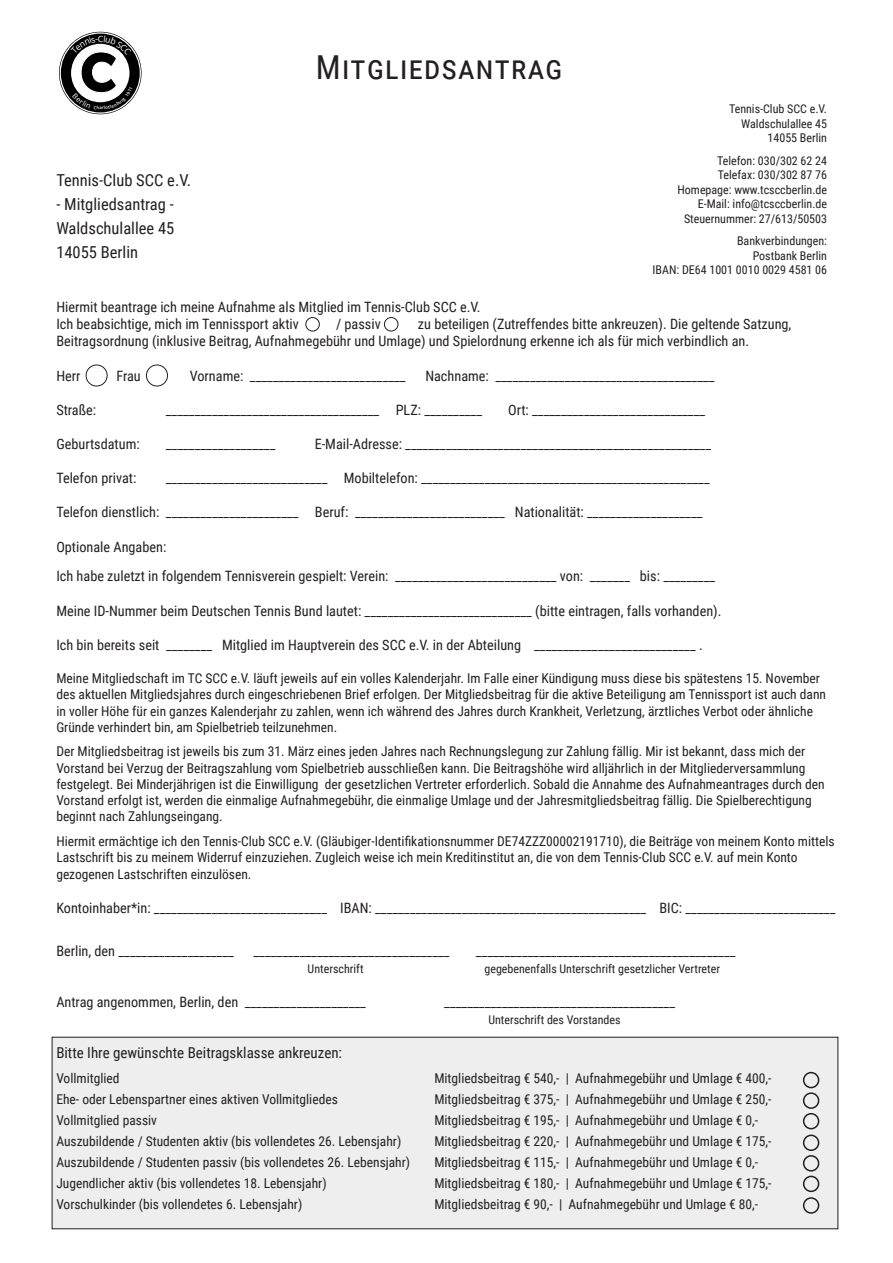
<style>
.page{position:relative;width:893px;height:1263px;background:#fff}
.page>*{position:absolute;margin:0;border:0;box-sizing:border-box;transform-origin:0 0}
.t1{font:33px "Roboto Condensed";letter-spacing:.04em;color:#231f20}
.t2{font:16.5px/24px "Roboto Condensed";color:#231f20;text-align:justify}
.t3{font:15px "Roboto Condensed";color:#231f20}
.t4{font:14.25px/17.1px "Roboto Condensed";color:#231f20}
.t5{font:13.5px/16.2px "Roboto Condensed";color:#231f20}
.t6{font:12px/14.4px "Roboto Condensed";color:#231f20;text-align:right}
.t7{font:8.55px "Open Sans";color:#fff}
.t8{font:600 4.35px "Open Sans";color:#fff}
</style>
<div class="page">
<div style="left:52px;top:1037px;width:786px;height:192px;background:#eeeeef"></div>
<div style="left:52px;top:1037px;width:786px;height:192px;border:1px solid #231f20"></div>
<div style="left:305px;top:317px;width:15px;height:14px;border:1px solid #231f20;border-radius:50%"></div>
<div style="left:384px;top:317px;width:14px;height:14px;border:1px solid #231f20;border-radius:50%"></div>
<div style="left:803px;top:1072px;width:16px;height:16px;border:2px solid #231f20;border-radius:50%"></div>
<div style="left:803px;top:1092px;width:16px;height:17px;border:2px solid #231f20;border-radius:50%"></div>
<div style="left:803px;top:1113px;width:16px;height:16px;border:2px solid #231f20;border-radius:50%"></div>
<div style="left:803px;top:1134px;width:16px;height:17px;border:2px solid #231f20;border-radius:50%"></div>
<div style="left:803px;top:1155px;width:16px;height:16px;border:2px solid #231f20;border-radius:50%"></div>
<div style="left:803px;top:1176px;width:16px;height:16px;border:2px solid #231f20;border-radius:50%"></div>
<div style="left:803px;top:1197px;width:16px;height:17px;border:2px solid #231f20;border-radius:50%"></div>
<div style="left:86px;top:364px;width:22px;height:22px;border:1px solid #231f20;border-radius:50%"></div>
<div style="left:146px;top:364px;width:22px;height:22px;border:1px solid #231f20;border-radius:50%"></div>
<svg style="left:59px;top:32px;width:83px;height:82px"></svg>
<p class="t7" style="left:98px;top:33px;width:7px">C</p>
<p class="t8" style="left:99px;top:105px;width:4px">a</p>
<p class="t2" style="left:56px;top:168px;width:136px">Tennis-Club SCC e.V.</p>
<p class="t2" style="left:56px;top:192px;width:120px">- Mitgliedsantrag - Waldschulallee 45<br>14055 Berlin</p>
<h1 class="t1" style="left:316px;top:44px;width:248px">Mitgliedsantrag</h1>
<p class="t6" style="left:729px;top:101px;width:100px">Tennis-Club SCC e.V.<br>Waldschulallee 45<br>14055 Berlin</p>
<p class="t6" style="left:677px;top:153px;width:151px">Telefon: 030/302 62 24<br>Telefax: 030/302 87 76<br>Homepage: www.tcsccberlin.de<br>E-Mail: info@tcsccberlin.de<br>Steuernummer: 27/613/50503</p>
<p class="t6" style="left:653px;top:233px;width:176px">Bankverbindungen:<br>Postbank Berlin<br>IBAN: DE64 1001 0010 0029 4581 06</p>
<p class="t4" style="left:56px;top:298px;width:426px">Hiermit beantrage ich meine Aufnahme als Mitglied im Tennis-Club SCC e.V.<br>Ich beabsichtige, mich im Tennissport aktiv</p>
<p class="t4" style="left:56px;top:315px;width:736px;text-indent:362px">zu beteiligen (Zutreffendes bitte ankreuzen). Die geltende Satzung,<br>Beitragsordnung (inklusive Beitrag, Aufnahmegebühr und Umlage) und Spielordnung erkenne ich als für mich verbindlich an.</p>
<p class="t4" style="left:56px;top:366px;width:26px">Herr</p>
<p class="t4" style="left:116px;top:366px;width:26px">Frau</p>
<p class="t4" style="left:190px;top:366px;width:217px">Vorname: ___________________________</p>
<p class="t4" style="left:425px;top:366px;width:291px">Nachname: ______________________________________</p>
<p class="t4" style="left:56px;top:401px;width:41px">Straße:</p>
<p class="t4" style="left:166px;top:401px;width:318px">_____________________________________ PLZ: __________</p>
<p class="t4" style="left:508px;top:401px;width:199px">Ort: ______________________________</p>
<p class="t4" style="left:56px;top:435px;width:85px">Geburtsdatum:</p>
<p class="t4" style="left:166px;top:435px;width:111px">___________________</p>
<p class="t4" style="left:315px;top:435px;width:398px">E-Mail-Adresse: _____________________________________________________</p>
<p class="t4" style="left:56px;top:469px;width:82px">Telefon privat:</p>
<p class="t4" style="left:166px;top:469px;width:545px">____________________________ Mobiltelefon: __________________________________________________</p>
<p class="t4" style="left:56px;top:503px;width:648px">Telefon dienstlich: _______________________ Beruf: __________________________ Nationalität: ____________________</p>
<p class="t4" style="left:56px;top:531px;width:660px;line-height:29.8px">Optionale Angaben:<br>Ich habe zuletzt in folgendem Tennisverein gespielt: Verein: ____________________________ von: _______ bis: _________</p>
<p class="t4" style="left:56px;top:601px;width:667px">Meine ID-Nummer beim Deutschen Tennis Bund lautet: _____________________________ (bitte eintragen, falls vorhanden).</p>
<p class="t4" style="left:56px;top:636px;width:648px">Ich bin bereits seit ________ Mitglied im Hauptverein des SCC e.V. in der Abteilung ____________________________ .</p>
<p class="t5" style="left:56px;top:670px;width:771px">Meine Mitgliedschaft im TC SCC e.V. läuft jeweils auf ein volles Kalenderjahr. Im Falle einer Kündigung muss diese bis spätestens 15. November des aktuellen Mitgliedsjahres durch eingeschriebenen Brief erfolgen. Der Mitgliedsbeitrag für die aktive Beteiligung am Tennissport ist auch dann in voller Höhe für ein ganzes Kalenderjahr zu zahlen, wenn ich während des Jahres durch Krankheit, Verletzung, ärztliches Verbot oder ähnliche Gründe verhindert bin, am Spielbetrieb teilzunehmen.</p>
<p class="t5" style="left:56px;top:743px;width:770px">Der Mitgliedsbeitrag ist jeweils bis zum 31. März eines jeden Jahres nach Rechnungslegung zur Zahlung fällig. Mir ist bekannt, dass mich der Vorstand bei Verzug der Beitragszahlung vom Spielbetrieb ausschließen kann. Die Beitragshöhe wird alljährlich in der Mitgliederversammlung festgelegt. Bei Minderjährigen ist die Einwilligung der gesetzlichen Vertreter erforderlich. Sobald die Annahme des Aufnahmeantrages durch den Vorstand erfolgt ist, werden die einmalige Aufnahmegebühr, die einmalige Umlage und der Jahresmitgliedsbeitrag fällig. Die Spielberechtigung beginnt nach Zahlungseingang.</p>
<p class="t5" style="left:56px;top:832px;width:780px;line-height:16.6px">Hiermit ermächtige ich den Tennis-Club SCC e.V. (Gläubiger-Identifikationsnummer DE74ZZZ00002191710), die Beiträge von meinem Konto mittels<br>Lastschrift bis zu meinem Widerruf einzuziehen. Zugleich weise ich mein Kreditinstitut an, die von dem Tennis-Club SCC e.V. auf mein Konto gezogenen Lastschriften einzulösen.</p>
<p class="t4" style="left:56px;top:899px;width:781px">Kontoinhaber*in: ______________________________ IBAN: _______________________________________________ BIC: __________________________</p>
<p class="t4" style="left:56px;top:942px;width:179px">Berlin, den ____________________</p>
<p class="t4" style="left:253px;top:942px;width:198px">__________________________________</p>
<p class="t4" style="left:476px;top:942px;width:261px">_____________________________________________</p>
<p class="t6" style="left:308px;top:961px;width:57px">Unterschrift</p>
<p class="t6" style="left:484px;top:961px;width:237px">gegebenenfalls Unterschrift gesetzlicher Vertreter</p>
<p class="t4" style="left:56px;top:993px;width:311px">Antrag angenommen, Berlin, den _____________________</p>
<p class="t4" style="left:444px;top:993px;width:232px">________________________________________</p>
<p class="t6" style="left:488px;top:1012px;width:134px">Unterschrift des Vorstandes</p>
<p class="t3" style="left:56px;top:1042px;width:287px">Bitte Ihre gewünschte Beitragsklasse ankreuzen:</p>
<p class="t5" style="left:56px;top:1070px;width:65px">Vollmitglied</p>
<p class="t5" style="left:434px;top:1070px;width:339px">Mitgliedsbeitrag € 540,- | Aufnahmegebühr und Umlage € 400,-</p>
<p class="t5" style="left:56px;top:1090px;width:283px">Ehe- oder Lebenspartner eines aktiven Vollmitgliedes</p>
<p class="t5" style="left:434px;top:1090px;width:339px">Mitgliedsbeitrag € 375,- | Aufnahmegebühr und Umlage € 250,-</p>
<p class="t5" style="left:56px;top:1111px;width:102px">Vollmitglied passiv</p>
<p class="t5" style="left:434px;top:1111px;width:325px">Mitgliedsbeitrag € 195,- | Aufnahmegebühr und Umlage € 0,-</p>
<p class="t5" style="left:56px;top:1132px;width:346px">Auszubildende / Studenten aktiv (bis vollendetes 26. Lebensjahr)</p>
<p class="t5" style="left:434px;top:1132px;width:339px">Mitgliedsbeitrag € 220,- | Aufnahmegebühr und Umlage € 175,-</p>
<p class="t5" style="left:56px;top:1153px;width:355px">Auszubildende / Studenten passiv (bis vollendetes 26. Lebensjahr)</p>
<p class="t5" style="left:434px;top:1153px;width:325px">Mitgliedsbeitrag € 115,- | Aufnahmegebühr und Umlage € 0,-</p>
<p class="t5" style="left:56px;top:1174px;width:272px">Jugendlicher aktiv (bis vollendetes 18. Lebensjahr)</p>
<p class="t5" style="left:434px;top:1174px;width:339px">Mitgliedsbeitrag € 180,- | Aufnahmegebühr und Umlage € 175,-</p>
<p class="t5" style="left:56px;top:1196px;width:247px">Vorschulkinder (bis vollendetes 6. Lebensjahr)</p>
<p class="t5" style="left:434px;top:1196px;width:325px">Mitgliedsbeitrag € 90,- | Aufnahmegebühr und Umlage € 80,-</p>
<p class="t4" style="left:336px;top:315px;width:46px">/ passiv</p>
</div>
